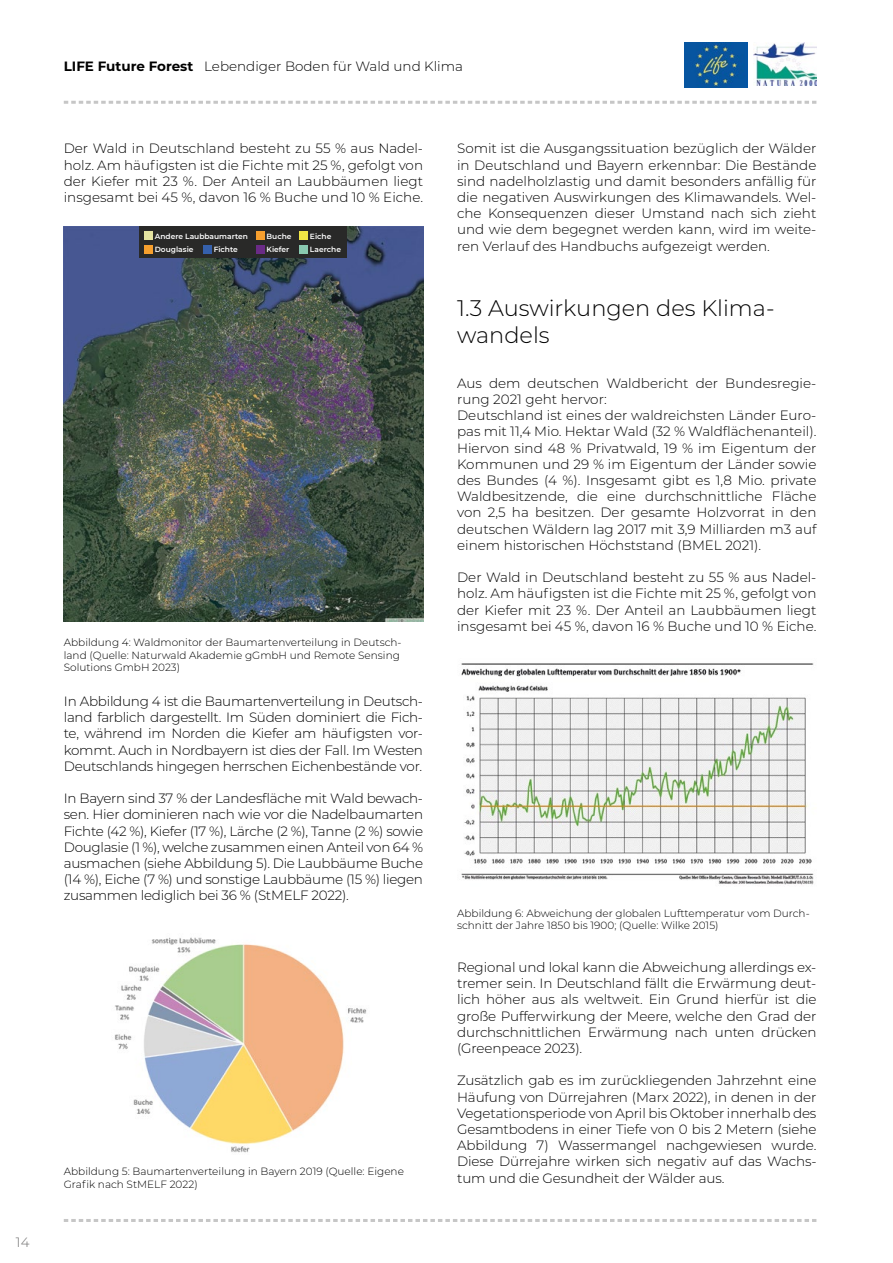
<style>
.page{position:relative;width:893px;height:1263px;background:#fff}
.page>*{position:absolute;margin:0;border:0;box-sizing:border-box;transform-origin:0 0}
.t1{font:300 22.5px/27px "Montserrat";color:#000}
.t2{font:300 13.5px/16.2px "Montserrat";color:#000;text-align:justify}
.t3{font:300 13.5px "Montserrat";color:#706f6f}
.t4{font:300 10.5px/12.6px "Montserrat";color:#000}
.t5{font:600 7.5px "Montserrat";color:#fff}
.s1{font-weight:700}
</style>
<div class="page">
<svg style="left:64px;top:101px;width:752px;height:3px"></svg>
<svg style="left:64px;top:1219px;width:752px;height:3px"></svg>
<img style="left:685px;top:43px;width:62px;height:45px">
<img style="left:754px;top:43px;width:62px;height:43px">
<img style="left:64px;top:226px;width:359px;height:395px">
<img style="left:115px;top:937px;width:252px;height:216px">
<img style="left:461px;top:663px;width:353px;height:222px">
<div style="left:139px;top:226px;width:208px;height:32px;background:#292928"></div>
<div style="left:144px;top:231px;width:9px;height:9px;background:#e4e3a0"></div>
<div style="left:256px;top:231px;width:8px;height:9px;background:#f69f2e"></div>
<div style="left:144px;top:245px;width:9px;height:9px;background:#f69f2e"></div>
<div style="left:203px;top:245px;width:9px;height:9px;background:#3560ab"></div>
<div style="left:256px;top:245px;width:8px;height:9px;background:#6a2b86"></div>
<div style="left:299px;top:245px;width:9px;height:9px;background:#89c9b0"></div>
<div style="left:299px;top:231px;width:9px;height:9px;background:#f0e645"></div>
<p class="t3" style="left:16px;top:1233px;width:15px">14</p>
<p class="t2" style="left:64px;top:58px;width:401px"><span class="s1">LIFE Future Forest</span> Lebendiger Boden für Wald und Klima</p>
<p class="t2" style="left:64px;top:140px;width:361px">Der Wald in Deutschland besteht zu 55 % aus Nadel&shy;holz. Am häufigsten ist die Fichte mit 25 %, gefolgt von der Kiefer mit 23 %. Der Anteil an Laubbäumen liegt insgesamt bei 45 %, davon 16 % Buche und 10 % Eiche.</p>
<p class="t5" style="left:310px;top:231px;width:23px">Eiche</p>
<p class="t5" style="left:155px;top:231px;width:95px">Andere Laubbaumarten</p>
<p class="t5" style="left:267px;top:231px;width:26px">Buche</p>
<p class="t5" style="left:155px;top:244px;width:40px">Douglasie</p>
<p class="t5" style="left:214px;top:244px;width:26px">Fichte</p>
<p class="t5" style="left:267px;top:244px;width:24px">Kiefer</p>
<p class="t5" style="left:310px;top:244px;width:33px">Laerche</p>
<p class="t4" style="left:64px;top:636px;width:339px">Abbildung 4: Waldmonitor der Baumartenverteilung in Deutsch&shy;land (Quelle: Naturwald Akademie gGmbH und Remote Sensing<br>Solutions GmbH 2023)</p>
<p class="t2" style="left:64px;top:693px;width:361px">In Abbildung 4 ist die Baumartenverteilung in Deutsch&shy;land farblich dargestellt. Im Süden dominiert die Fich&shy;te, während im Norden die Kiefer am häufigsten vor&shy;kommt. Auch in Nordbayern ist dies der Fall. Im Westen Deutschlands hingegen herrschen Eichenbestände vor.</p>
<p class="t2" style="left:64px;top:790px;width:361px">In Bayern sind 37 % der Landesfläche mit Wald bewach&shy;sen. Hier dominieren nach wie vor die Nadelbaumarten Fichte (42 %), Kiefer (17 %), Lärche (2 %), Tanne (2 %) sowie Douglasie (1 %), welche zusammen einen Anteil von 64 % ausmachen (siehe Abbildung 5). Die Laubbäume Buche (14 %), Eiche (7 %) und sonstige Laubbäume (15 %) liegen zusammen lediglich bei 36 % (StMELF 2022).</p>
<p class="t4" style="left:64px;top:1165px;width:342px">Abbildung 5: Baumartenverteilung in Bayern 2019 (Quelle: Eigene<br>Grafik nach StMELF 2022)</p>
<p class="t2" style="left:457px;top:140px;width:361px">Somit ist die Ausgangssituation bezüglich der Wälder in Deutschland und Bayern erkennbar: Die Bestände sind nadelholzlastig und damit besonders anfällig für die negativen Auswirkungen des Klimawandels. Wel&shy;che Konsequenzen dieser Umstand nach sich zieht und wie dem begegnet werden kann, wird im weite&shy;ren Verlauf des Handbuchs aufgezeigt werden.</p>
<h1 class="t1" style="left:457px;top:293px;width:319px">1.3 Auswirkungen des Klima&shy;wandels</h1>
<p class="t2" style="left:457px;top:375px;width:361px;text-align:left">Aus dem deutschen Waldbericht der Bundesregie&shy;rung 2021 geht hervor:<br>Deutschland ist eines der waldreichsten Länder Euro&shy;pas mit 11,4 Mio. Hektar Wald (32 % Waldflächenanteil).<br>Hiervon sind 48 % Privatwald, 19 % im Eigentum der Kommunen und 29 % im Eigentum der Länder sowie des Bundes (4 %). Insgesamt gibt es 1,8 Mio. private Waldbesitzende, die eine durchschnittliche Fläche von 2,5 ha besitzen. Der gesamte Holzvorrat in den deutschen Wäldern lag 2017 mit 3,9 Milliarden m3 auf einem historischen Höchststand (BMEL 2021).</p>
<p class="t2" style="left:457px;top:569px;width:361px">Der Wald in Deutschland besteht zu 55 % aus Nadel&shy;holz. Am häufigsten ist die Fichte mit 25 %, gefolgt von der Kiefer mit 23 %. Der Anteil an Laubbäumen liegt insgesamt bei 45 %, davon 16 % Buche und 10 % Eiche.</p>
<p class="t4" style="left:457px;top:906px;width:354px">Abbildung 6: Abweichung der globalen Lufttemperatur vom Durch&shy;schnitt der Jahre 1850 bis 1900; (Quelle: Wilke 2015)</p>
<p class="t2" style="left:457px;top:959px;width:361px">Regional und lokal kann die Abweichung allerdings ex&shy;tremer sein. In Deutschland fällt die Erwärmung deut&shy;lich höher aus als weltweit. Ein Grund hierfür ist die große Pufferwirkung der Meere, welche den Grad der durchschnittlichen Erwärmung nach unten drücken (Greenpeace 2023).</p>
<p class="t2" style="left:457px;top:1072px;width:361px">Zusätzlich gab es im zurückliegenden Jahrzehnt eine Häufung von Dürrejahren (Marx 2022), in denen in der Vegetationsperiode von April bis Oktober innerhalb des Gesamtbodens in einer Tiefe von 0 bis 2 Metern (siehe Abbildung 7) Wassermangel nachgewiesen wurde.<br>Diese Dürrejahre wirken sich negativ auf das Wachs&shy;tum und die Gesundheit der Wälder aus.</p>
</div>
